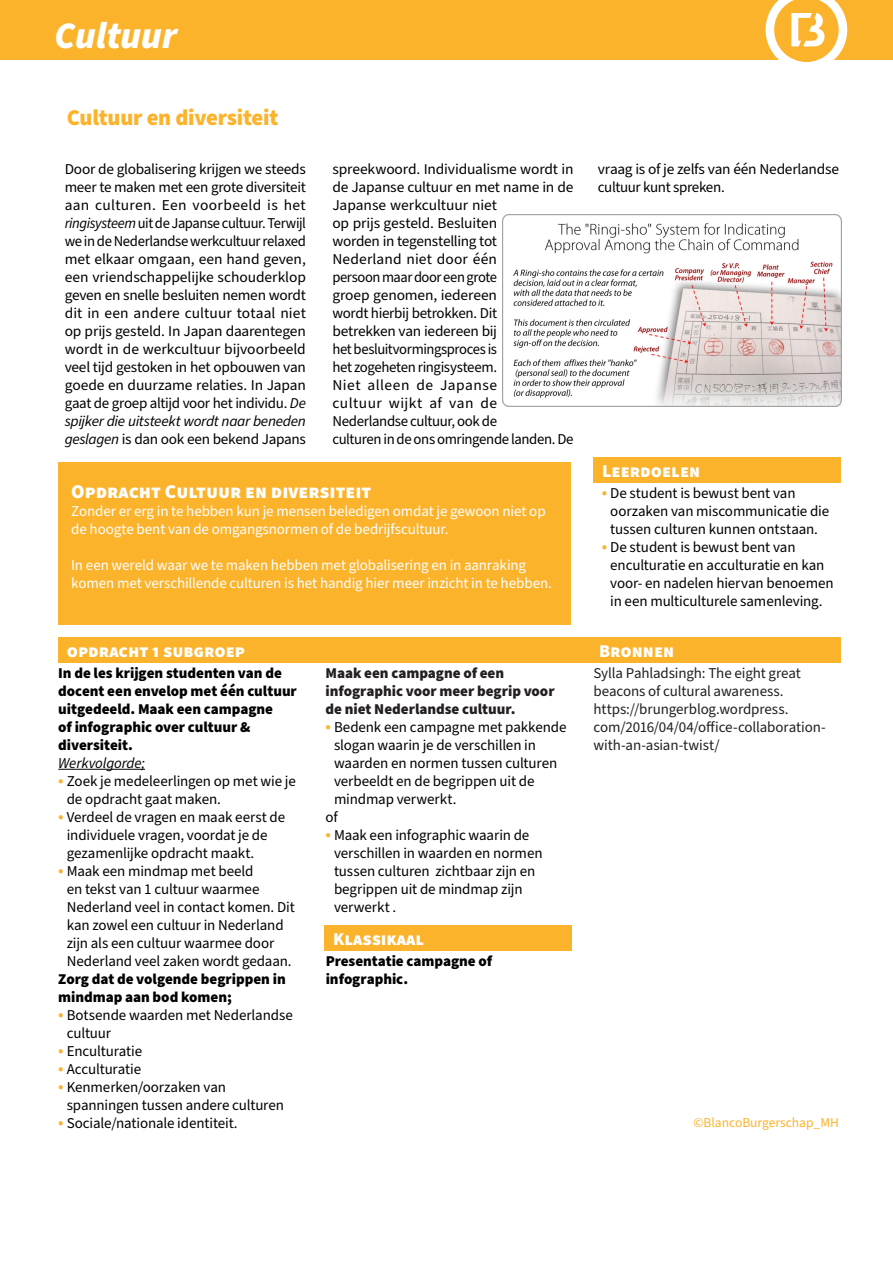
<style>
.page{position:relative;width:893px;height:1263px;background:#fff}
.page>*{position:absolute;margin:0;border:0;box-sizing:border-box;transform-origin:0 0}
.titel{font:italic 900 37.5px "Source Sans Pro";color:#fff}
.Italic{font:900 22.5px "Source Sans Pro";color:#fcb32c}
.kop{font:900 19.5px "Source Sans Pro";color:#fff}
.tussenkop1{font:900 18px "Source Sans Pro";color:#fff}
.Broodtekst{font:15px/18px "Source Sans Pro";letter-spacing:-.01em;color:#000}
.kop-2{font:15px/18px "Source Sans Pro";letter-spacing:-.005em;color:#fff}
.Opsomming{font:900 15px/18px "Source Sans Pro";color:#000}
.tussenkop2{font:15px/18px "Source Sans Pro";letter-spacing:-.01em;color:#231f20}
.Opsomming-2{font:900 15px/18px "Source Sans Pro";color:#231f20}
.Opsomming-3{font:italic 15px "Source Sans Pro";letter-spacing:-.01em;color:#000}
.Opsomming-4{font:15px "Source Sans Pro";color:#000}
.t1{font:13.5px "Source Sans Pro";color:#fcb32c}
.s1{font-style:italic}
.s2{font-size:18px;color:#fcb32c}
</style>
<div class="page">
<div style="left:0;top:0;width:893px;height:60px;background:#fcb32c"></div>
<div style="left:58px;top:462px;width:513px;height:162px;background:#fcb32c"></div>
<div style="left:58px;top:637px;width:782px;height:26px;background:#fcb32c"></div>
<div style="left:594px;top:457px;width:247px;height:26px;background:#fcb32c"></div>
<hr style="left:58px;top:769px;width:87px;height:1px;background:#000">
<svg style="left:766px;top:0;width:81px;height:62px"></svg>
<div style="left:325px;top:925px;width:247px;height:26px;background:#fcb32c"></div>
<img style="left:502px;top:215px;width:339px;height:192px">
<p class="titel" style="left:54px;top:9px;width:124px">Cultuur</p>
<p class="Italic" style="left:67px;top:102px;width:213px">Cultuur en diversiteit</p>
<p class="Broodtekst" style="left:65px;top:161px;width:243px;text-align:justify">Door de globalisering krijgen we steeds meer te maken met een grote diversiteit aan culturen. Een voorbeeld is het <span class="s1">ringisysteem</span> uit de Japanse cultuur. Terwijl we in de Nederlandse werkcultuur relaxed met elkaar omgaan, een hand geven, een vriendschappelijke schouderklop geven en snelle besluiten nemen wordt dit in een andere cultuur totaal niet op prijs gesteld. In Japan daarentegen wordt in de werkcultuur bijvoorbeeld veel tijd gestoken in het opbouwen van goede en duurzame relaties. In Japan gaat de groep altijd voor het individu. <span class="s1">De spijker die uitsteekt wordt naar beneden geslagen</span> is dan ook een bekend Japans</p>
<p class="Broodtekst" style="left:332px;top:161px;width:243px">spreekwoord. Individualisme wordt in de Japanse cultuur en met name in de<br>Japanse werkcultuur niet<br>op prijs gesteld. Besluiten<br>worden in tegenstelling tot<br>Nederland niet door één<br>persoon maar door een grote<br>groep genomen, iedereen<br>wordt hierbij betrokken. Dit<br>betrekken van iedereen bij<br>het besluitvormingsproces is<br>het zogeheten ringisysteem.<br>Niet alleen de Japanse<br>cultuur wijkt af van de<br>Nederlandse cultuur, ook de<br>culturen in de ons omringende landen. De</p>
<p class="kop" style="left:71px;top:478px;width:302px">Opdracht Cultuur en diversiteit</p>
<p class="kop-2" style="left:71px;top:503px;width:476px">Zonder er erg in te hebben kun je mensen beledigen omdat je gewoon niet op de hoogte bent van de omgangsnormen of de bedrijfscultuur.</p>
<p class="kop-2" style="left:71px;top:557px;width:482px">In een wereld waar we te maken hebben met globalisering en in aanraking komen met verschillende culturen is het handig hier meer inzicht in te hebben.</p>
<p class="tussenkop1" style="left:67px;top:639px;width:180px">opdracht 1 subgroep</p>
<p class="Opsomming" style="left:58px;top:664px;width:240px">In de les krijgen studenten van de docent een envelop met één cultuur uitgedeeld. Maak een campagne<br>of infographic over cultuur &amp; diversiteit.</p>
<p class="Opsomming-3" style="left:58px;top:753px;width:88px">Werkvolgorde;</p>
<p class="Broodtekst" style="left:67px;top:773px;width:231px;text-indent:-9px"><span class="s2">•</span> Zoek je medeleerlingen op met wie je de opdracht gaat maken.</p>
<p class="Broodtekst" style="left:67px;top:809px;width:220px;text-indent:-9px"><span class="s2">•</span> Verdeel de vragen en maak eerst de individuele vragen, voordat je de gezamenlijke opdracht maakt.</p>
<p class="Broodtekst" style="left:67px;top:863px;width:230px;text-indent:-9px"><span class="s2">•</span> Maak een mindmap met beeld<br>en tekst van 1 cultuur waarmee<br>Nederland veel in contact komen. Dit kan zowel een cultuur in Nederland zijn als een cultuur waarmee door<br>Nederland veel zaken wordt gedaan.</p>
<p class="Opsomming" style="left:58px;top:970px;width:229px">Zorg dat de volgende begrippen in mindmap aan bod komen;</p>
<p class="Broodtekst" style="left:67px;top:1007px;width:228px;text-indent:-9px"><span class="s2">•</span> Botsende waarden met Nederlandse cultuur</p>
<p class="Broodtekst" style="left:58px;top:1043px;width:86px"><span class="s2">•</span> Enculturatie</p>
<p class="Broodtekst" style="left:58px;top:1061px;width:85px"><span class="s2">•</span> Acculturatie</p>
<p class="Broodtekst" style="left:67px;top:1079px;width:219px;text-indent:-9px"><span class="s2">•</span> Kenmerken/oorzaken van spanningen tussen andere culturen</p>
<p class="Broodtekst" style="left:58px;top:1115px;width:181px"><span class="s2">•</span> Sociale/nationale identiteit.</p>
<p class="Opsomming-2" style="left:325px;top:664px;width:231px">Maak een campagne of een infographic voor meer begrip voor de niet Nederlandse cultuur.</p>
<p class="Broodtekst" style="left:334px;top:719px;width:234px;text-indent:-9px"><span class="s2">•</span> Bedenk een campagne met pakkende slogan waarin je de verschillen in waarden en normen tussen culturen verbeeldt en de begrippen uit de mindmap verwerkt.</p>
<p class="Opsomming-4" style="left:325px;top:807px;width:14px">of</p>
<p class="Broodtekst" style="left:334px;top:827px;width:210px;text-indent:-9px"><span class="s2">•</span> Maak een infographic waarin de verschillen in waarden en normen tussen culturen zichtbaar zijn en begrippen uit de mindmap zijn verwerkt .</p>
<p class="tussenkop1" style="left:333px;top:927px;width:93px">Klassikaal</p>
<p class="Opsomming" style="left:326px;top:952px;width:168px">Presentatie campagne of infographic.</p>
<p class="Broodtekst" style="left:598px;top:161px;width:243px">vraag is of je zelfs van één Nederlandse cultuur kunt spreken.</p>
<p class="tussenkop1" style="left:602px;top:459px;width:100px">Leerdoelen</p>
<p class="Broodtekst" style="left:610px;top:485px;width:220px;text-indent:-9px"><span class="s2">•</span> De student is bewust bent van oorzaken van miscommunicatie die tussen culturen kunnen ontstaan.</p>
<p class="Broodtekst" style="left:610px;top:539px;width:225px;text-indent:-9px"><span class="s2">•</span> De student is bewust bent van enculturatie en acculturatie en kan voor- en nadelen hiervan benoemen in een multiculturele samenleving.</p>
<p class="tussenkop1" style="left:599px;top:639px;width:76px">Bronnen</p>
<p class="tussenkop2" style="left:594px;top:665px;width:209px">Sylla Pahladsingh: The eight great beacons of cultural awareness.</p>
<p class="tussenkop2" style="left:594px;top:701px;width:234px">https://brungerblog.wordpress. com/2016/04/04/office-collaboration&shy;with-an-asian-twist/</p>
<p class="t1" style="left:693px;top:1113px;width:147px">©BlancoBurgerschap_MH</p>
</div>
